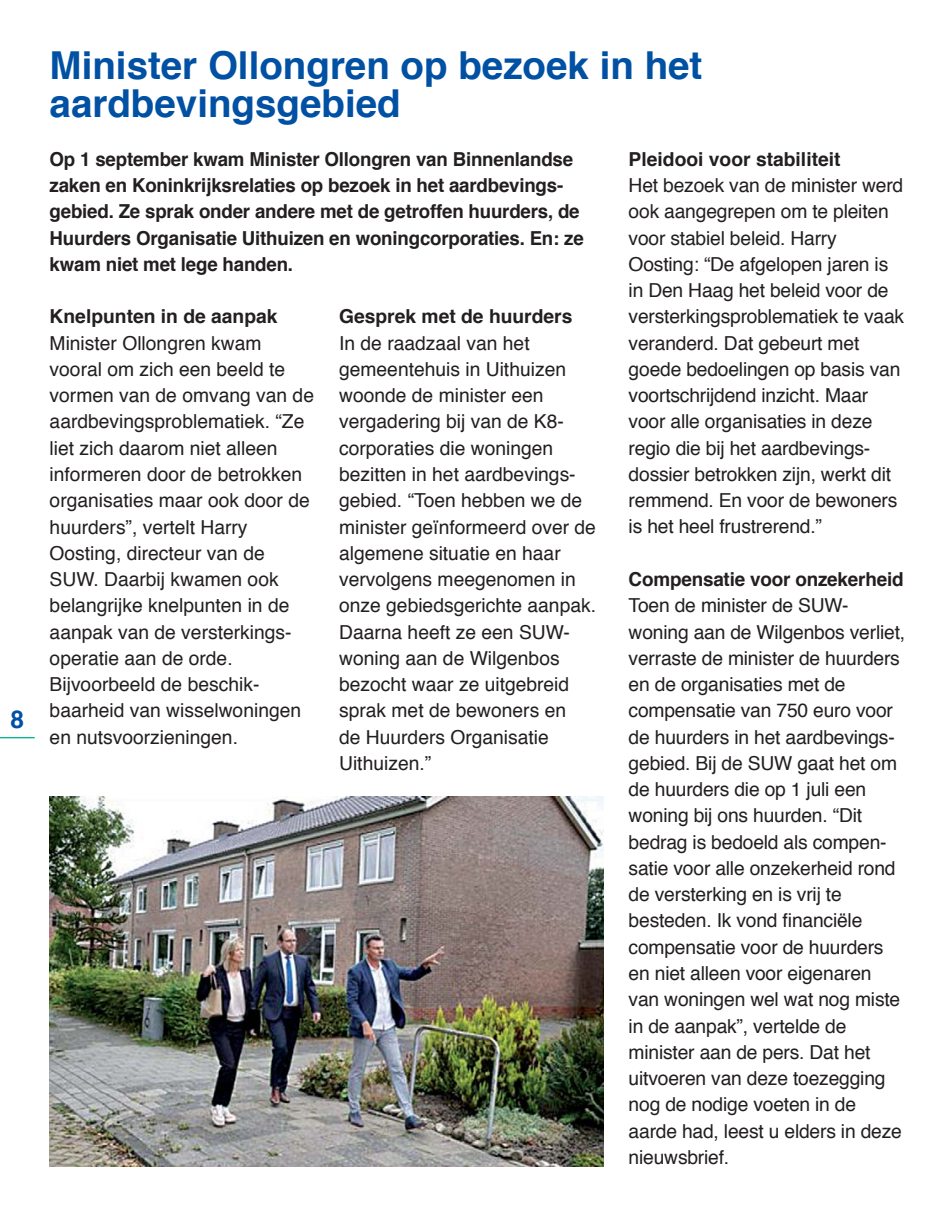
<style>
.page{position:relative;width:943px;height:1216px;background:#fff}
.page>*{position:absolute;margin:0;border:0;box-sizing:border-box;transform-origin:0 0}
.t1{font:700 38.5px/38.5px "Helvetica";color:#0050a3}
.t2{font:700 24.5px "Helvetica";color:#0050a3}
.t3{font:19.25px/26.2px "Helvetica";letter-spacing:-.01em;color:#231f20}
.t4{font:700 19.25px/26.2px "Helvetica";letter-spacing:-.01em;color:#231f20}
</style>
<div class="page">
<hr style="left:0;top:737px;width:35px;height:1px;background:#00b48d">
<img style="left:50px;top:796px;width:554px;height:370px">
<p class="t2" style="left:11px;top:709px;width:15px">8</p>
<h1 class="t1" style="left:50px;top:49px;width:654px">Minister Ollongren op bezoek in het aardbevingsgebied</h1>
<p class="t4" style="left:50px;top:147px;width:535px">Op 1 september kwam Minister Ollongren van Binnenlandse zaken en Koninkrijksrelaties op bezoek in het aardbevings&shy;gebied. Ze sprak onder andere met de getroffen huurders, de Huurders Organisatie Uithuizen en woningcorporaties. En: ze kwam niet met lege handen.</p>
<p class="t4" style="left:50px;top:305px;width:229px">Knelpunten in de aanpak</p>
<p class="t3" style="left:50px;top:331px;width:266px">Minister Ollongren kwam vooral om zich een beeld te vormen van de omvang van de aardbevingsproblematiek. “Ze liet zich daarom niet alleen informeren door de betrokken organisaties maar ook door de huurders”, vertelt Harry<br>Oosting, directeur van de<br>SUW. Daarbij kwamen ook belangrijke knelpunten in de aanpak van de versterkings&shy;operatie aan de orde.<br>Bijvoorbeeld de beschik&shy;baarheid van wisselwoningen en nutsvoorzieningen.</p>
<p class="t4" style="left:339px;top:305px;width:235px">Gesprek met de huurders</p>
<p class="t3" style="left:339px;top:331px;width:258px">In de raadzaal van het gemeentehuis in Uithuizen woonde de minister een vergadering bij van de K8- corporaties die woningen bezitten in het aardbevings&shy;gebied. “Toen hebben we de minister geïnformeerd over de algemene situatie en haar vervolgens meegenomen in onze gebiedsgerichte aanpak.<br>Daarna heeft ze een SUW&shy;woning aan de Wilgenbos bezocht waar ze uitgebreid sprak met de bewoners en<br>de Huurders Organisatie<br>Uithuizen.”</p>
<p class="t4" style="left:628px;top:147px;width:213px">Pleidooi voor stabiliteit</p>
<p class="t3" style="left:628px;top:174px;width:277px">Het bezoek van de minister werd ook aangegrepen om te pleiten voor stabiel beleid. Harry<br>Oosting: “De afgelopen jaren is in Den Haag het beleid voor de versterkings problema tiek te vaak veranderd. Dat gebeurt met goede bedoelingen op basis van voortschrijdend inzicht. Maar voor alle organisaties in deze regio die bij het aard bevings&shy;dossier betrokken zijn, werkt dit remmend. En voor de bewoners is het heel frustrerend.”</p>
<p class="t4" style="left:628px;top:567px;width:276px">Compensatie voor onzekerheid</p>
<p class="t3" style="left:628px;top:594px;width:278px">Toen de minister de SUW&shy;woning aan de Wilgenbos verliet, verraste de minister de huurders en de organisaties met de compensatie van 750 euro voor de huurders in het aardbevings&shy;gebied. Bij de SUW gaat het om de huurders die op 1 juli een woning bij ons huurden. “Dit bedrag is bedoeld als compen&shy;satie voor alle onzekerheid rond de versterking en is vrij te besteden. Ik vond financiële compensatie voor de huurders en niet alleen voor eigenaren van woningen wel wat nog miste in de aanpak”, vertelde de minister aan de pers. Dat het uitvoeren van deze toezegging nog de nodige voeten in de aarde had, leest u elders in deze nieuwsbrief.</p>
</div>
